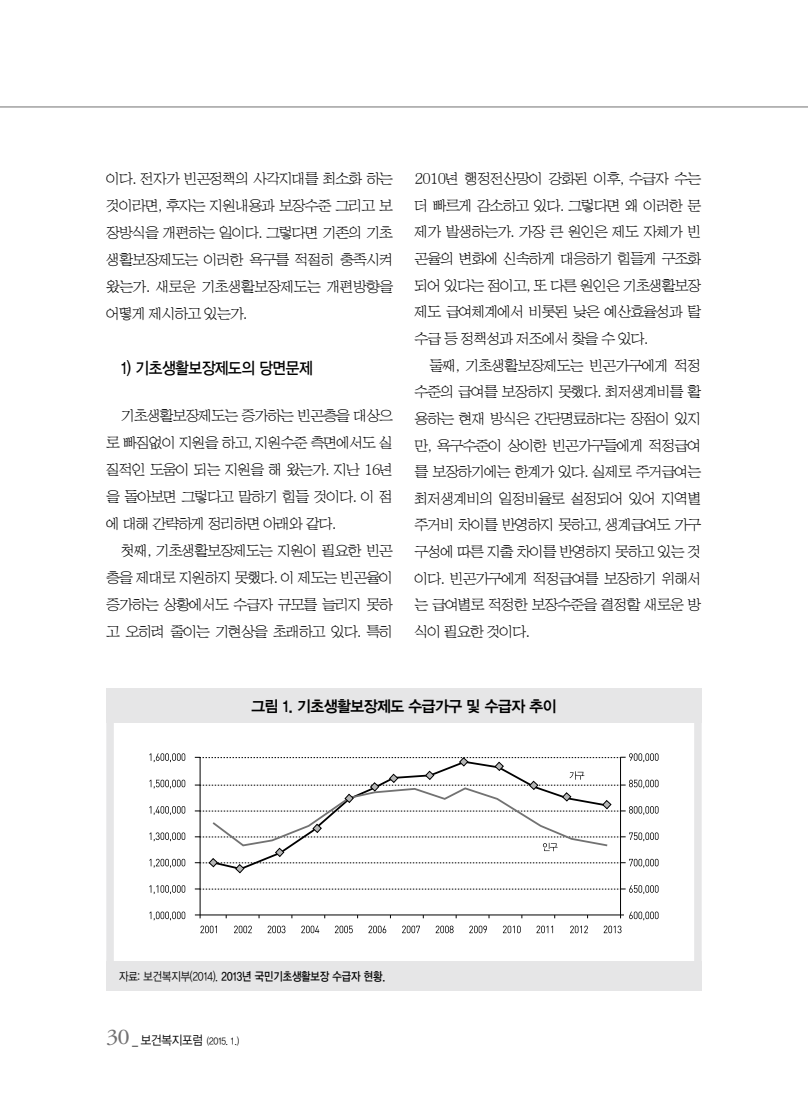
<style>
.page{position:relative;width:808px;height:1106px;background:#fff}
.page>*{position:absolute;margin:0;border:0;box-sizing:border-box;transform-origin:0 0}
.t1{font:16.5px "YDVYGO13";letter-spacing:-.03em;color:#000;scale:.9 1}
.t2{font:15.75px "YDVYGO14";letter-spacing:-.03em;color:#000;scale:.95 1}
.t3{font:15px/26.7px "HY Sin Mun Myeong Jo Pro";letter-spacing:-.08em;color:#000;text-align:justify}
.t4{font:12px "YDVYGO13";letter-spacing:-.01em;color:#000;scale:.85 1}
.t5{font:9.75px "YDVYGO12";color:#000;scale:.9 1}
.s1{font-family:"YDVYGO12"}
.s2{font-family:"Adobe Garamond Pro";font-size:22.5px;color:#727172}
.s3{font-size:12.75px}
</style>
<div class="page">
<hr style="left:0;top:107px;width:808px;height:1px;background:#727172">
<hr style="left:200px;top:757px;width:1px;height:161px;background:#000">
<hr style="left:620px;top:757px;width:1px;height:161px;background:#000">
<hr style="left:195px;top:914px;width:429px;height:1px;background:#000">
<svg style="left:149px;top:753px;width:36px;height:9px"></svg>
<svg style="left:149px;top:779px;width:36px;height:9px"></svg>
<svg style="left:149px;top:806px;width:36px;height:9px"></svg>
<svg style="left:149px;top:832px;width:36px;height:9px"></svg>
<svg style="left:149px;top:858px;width:36px;height:9px"></svg>
<svg style="left:149px;top:885px;width:36px;height:9px"></svg>
<svg style="left:149px;top:911px;width:36px;height:9px"></svg>
<svg style="left:195px;top:885px;width:463px;height:9px"></svg>
<svg style="left:629px;top:911px;width:29px;height:9px"></svg>
<svg style="left:200px;top:925px;width:17px;height:8px"></svg>
<svg style="left:234px;top:925px;width:18px;height:8px"></svg>
<svg style="left:268px;top:925px;width:17px;height:8px"></svg>
<svg style="left:301px;top:925px;width:18px;height:8px"></svg>
<svg style="left:335px;top:925px;width:18px;height:8px"></svg>
<svg style="left:368px;top:925px;width:18px;height:8px"></svg>
<svg style="left:402px;top:925px;width:18px;height:8px"></svg>
<svg style="left:436px;top:925px;width:18px;height:8px"></svg>
<svg style="left:469px;top:925px;width:18px;height:8px"></svg>
<svg style="left:503px;top:925px;width:18px;height:8px"></svg>
<svg style="left:536px;top:925px;width:17px;height:8px"></svg>
<svg style="left:570px;top:925px;width:18px;height:8px"></svg>
<svg style="left:604px;top:925px;width:17px;height:8px"></svg>
<svg style="left:195px;top:753px;width:463px;height:120px"></svg>
<div style="left:106px;top:714px;width:596px;height:255px;border:8px solid #e6e6e7"></div>
<div style="left:106px;top:961px;width:596px;height:30px;background:#e6e6e7"></div>
<div style="left:106px;top:688px;width:596px;height:34px;background:#e6e6e7"></div>
<p class="t3" style="left:106px;top:165px;width:289px">이다. 전자가 빈곤정책의 사각지대를 최소화 하는 것이라면, 후자는 지원내용과 보장수준 그리고 보 장방식을 개편하는 일이다. 그렇다면 기존의 기초 생활보장제도는 이러한 욕구를 적절히 충족시켜 왔는가. 새로운 기초생활보장제도는 개편방향을 어떻게 제시하고 있는가.</p>
<p class="t1" style="left:121px;top:358px;width:214px">1) 기초생활보장제도의 당면문제</p>
<p class="t3" style="left:106px;top:402px;width:289px;text-indent:15px">기초생활보장제도는 증가하는 빈곤층을 대상으 로 빠짐없이 지원을 하고, 지원수준 측면에서도 실 질적인 도움이 되는 지원을 해 왔는가. 지난 16년 을 돌아보면 그렇다고 말하기 힘들 것이다. 이 점 에 대해 간략하게 정리하면 아래와 같다.</p>
<p class="t3" style="left:106px;top:537px;width:289px;text-indent:15px">첫째, 기초생활보장제도는 지원이 필요한 빈곤 층을 제대로 지원하지 못했다. 이 제도는 빈곤율이 증가하는 상황에서도 수급자 규모를 늘리지 못하 고 오히려 줄이는 기현상을 초래하고 있다. 특히</p>
<p class="t3" style="left:415px;top:165px;width:289px">2010년 행정전산망이 강화된 이후, 수급자 수는 더 빠르게 감소하고 있다. 그렇다면 왜 이러한 문 제가 발생하는가. 가장 큰 원인은 제도 자체가 빈 곤율의 변화에 신속하게 대응하기 힘들게 구조화 되어 있다는 점이고, 또 다른 원인은 기초생활보장 제도 급여체계에서 비롯된 낮은 예산효율성과 탈 수급 등 정책성과 저조에서 찾을 수 있다.</p>
<p class="t3" style="left:415px;top:352px;width:289px;text-indent:15px">둘째, 기초생활보장제도는 빈곤가구에게 적정 수준의 급여를 보장하지 못했다. 최저생계비를 활 용하는 현재 방식은 간단명료하다는 장점이 있지 만, 욕구수준이 상이한 빈곤가구들에게 적정급여 를 보장하기에는 한계가 있다. 실제로 주거급여는 최저생계비의 일정비율로 설정되어 있어 지역별 주거비 차이를 반영하지 못하고, 생계급여도 가구 구성에 따른 지출 차이를 반영하지 못하고 있는 것 이다. 빈곤가구에게 적정급여를 보장하기 위해서 는 급여별로 적정한 보장수준을 결정할 새로운 방 식이 필요한 것이다.</p>
<p class="t2" style="left:251px;top:697px;width:323px">그림 1. 기초생활보장제도 수급가구 및 수급자 추이</p>
<p class="t4" style="left:119px;top:969px;width:315px"><span class="s1">자료: 보건복지부(2014).</span> 2013년 국민기초생활보장 수급자 현황.</p>
<p class="t5" style="left:106px;top:1035px;width:149px"><span class="s2">30</span> <span class="s3">_ 보건복지포럼</span> (2015. 1.)</p>
</div>
